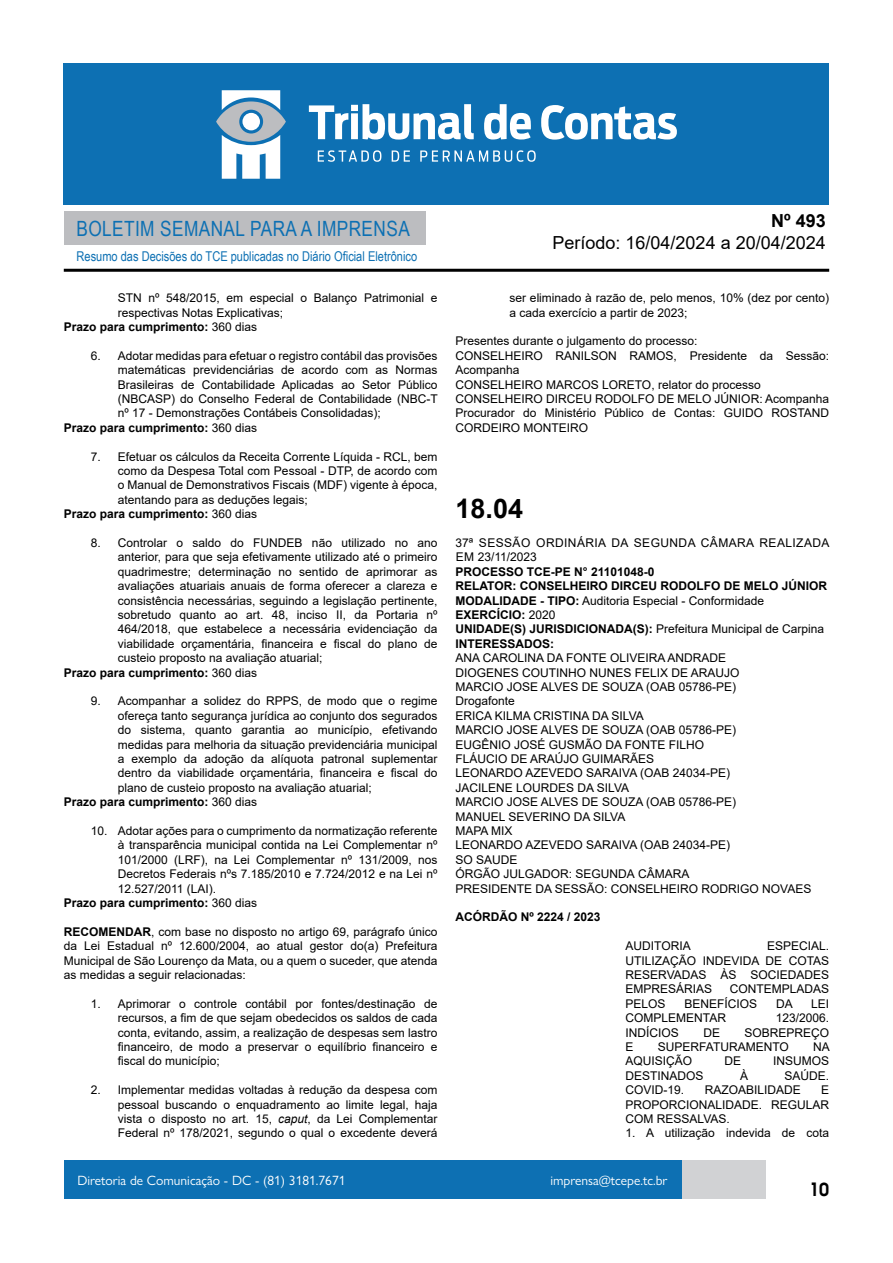
<style>
.page{position:relative;width:893px;height:1263px;background:#fff}
.page>*{position:absolute;margin:0;border:0;box-sizing:border-box;transform-origin:0 0}
.t1{font:700 27px "Arial";color:#000}
.t2{font:21px "Arial Narrow";letter-spacing:.02em;color:#0d70b3}
.t3{font:18px "Arial";color:#000}
.t4{font:700 18px "Arial";color:#000}
.t5{font:600 18px "Avant Garde";color:#000}
.t6{font:13.5px "Gill Sans Nova";color:#fff}
.t7{font:13.5px "Arial Narrow";color:#0d70b3}
.t8{font:12px/14.4px "Arial";color:#000;text-align:justify}
.t9{font:700 12px "Arial";color:#000}
.t10{font:12px/14.4px "Arial";letter-spacing:.035em;color:#000}
.s1{font-weight:400}
.s2{font-weight:700}
.s3{font-style:italic}
</style>
<div class="page">
<div style="left:148px;top:1160px;width:617px;height:39px;background:#d1d2d4"></div>
<div style="left:64px;top:211px;width:361px;height:33px;background:#bcbdc0"></div>
<hr style="left:64px;top:269px;width:765px;height:3px;background:#000">
<div style="left:64px;top:64px;width:765px;height:141px;background:#0d70b3"></div>
<svg style="left:309px;top:104px;width:165px;height:36px"></svg>
<svg style="left:484px;top:104px;width:47px;height:36px"></svg>
<svg style="left:541px;top:105px;width:136px;height:35px"></svg>
<svg style="left:318px;top:150px;width:63px;height:12px"></svg>
<svg style="left:392px;top:150px;width:18px;height:12px"></svg>
<svg style="left:420px;top:150px;width:116px;height:12px"></svg>
<svg style="left:216px;top:90px;width:70px;height:89px"></svg>
<div style="left:64px;top:1160px;width:617px;height:39px;background:#0d70b3"></div>
<h2 class="t2" style="left:77px;top:213px;width:335px">BOLETIM SEMANAL PARA A IMPRENSA</h2>
<p class="t7" style="left:77px;top:246px;width:342px">Resumo das Decisões do TCE publicadas no Diário Oficial Eletrônico</p>
<p class="t8" style="left:118px;top:291px;width:321px">STN nº 548/2015, em especial o Balanço Patrimonial e respectivas Notas Explicativas;</p>
<p class="t9" style="left:64px;top:318px;width:195px">Prazo para cumprimento: <span class="s1">360 dias</span></p>
<p class="t8" style="left:118px;top:348px;width:321px;text-indent:-27px">6. Adotar medidas para efetuar o registro contábil das provisões matemáticas previdenciárias de acordo com as Normas Brasileiras de Contabilidade Aplicadas ao Setor Público (NBCASP) do Conselho Federal de Contabilidade (NBC-T nº 17 - Demonstrações Contábeis Consolidadas);</p>
<p class="t9" style="left:64px;top:419px;width:195px">Prazo para cumprimento: <span class="s1">360 dias</span></p>
<p class="t8" style="left:118px;top:449px;width:321px;text-indent:-27px">7. Efetuar os cálculos da Receita Corrente Líquida - RCL, bem como da Despesa Total com Pessoal - DTP, de acordo com o Manual de Demonstrativos Fiscais (MDF) vigente à época, atentando para as deduções legais;</p>
<p class="t9" style="left:64px;top:505px;width:195px">Prazo para cumprimento: <span class="s1">360 dias</span></p>
<p class="t8" style="left:118px;top:535px;width:321px;text-indent:-27px">8. Controlar o saldo do FUNDEB não utilizado no ano anterior, para que seja efetivamente utilizado até o primeiro quadrimestre; determinação no sentido de aprimorar as avaliações atuariais anuais de forma oferecer a clareza e consistência necessárias, seguindo a legislação pertinente, sobretudo quanto ao art. 48, inciso II, da Portaria nº 464/2018, que estabelece a necessária evidenciação da viabilidade orçamentária, financeira e fiscal do plano de custeio proposto na avaliação atuarial;</p>
<p class="t9" style="left:64px;top:664px;width:195px">Prazo para cumprimento: <span class="s1">360 dias</span></p>
<p class="t8" style="left:118px;top:694px;width:321px;text-indent:-27px">9. Acompanhar a solidez do RPPS, de modo que o regime ofereça tanto segurança jurídica ao conjunto dos segurados do sistema, quanto garantia ao município, efetivando medidas para melhoria da situação previdenciária municipal a exemplo da adoção da alíquota patronal suplementar dentro da viabilidade orçamentária, financeira e fiscal do plano de custeio proposto na avaliação atuarial;</p>
<p class="t9" style="left:64px;top:793px;width:195px">Prazo para cumprimento: <span class="s1">360 dias</span></p>
<p class="t8" style="left:118px;top:823px;width:321px;text-indent:-27px">10. Adotar ações para o cumprimento da normatização referente à transparência municipal contida na Lei Complementar nº 101/2000 (LRF), na Lei Complementar nº 131/2009, nos Decretos Federais nºs 7.185/2010 e 7.724/2012 e na Lei nº 12.527/2011 (LAI).</p>
<p class="t9" style="left:64px;top:894px;width:195px">Prazo para cumprimento: <span class="s1">360 dias</span></p>
<p class="t8" style="left:64px;top:924px;width:375px"><span class="s2">RECOMENDAR</span>, com base no disposto no artigo 69, parágrafo único da Lei Estadual nº 12.600/2004, ao atual gestor do(a) Prefeitura Municipal de São Lourenço da Mata, ou a quem o suceder, que atenda as medidas a seguir relacionadas:</p>
<p class="t8" style="left:118px;top:996px;width:321px;text-indent:-27px">1. Aprimorar o controle contábil por fontes/destinação de recursos, a fim de que sejam obedecidos os saldos de cada conta, evitando, assim, a realização de despesas sem lastro financeiro, de modo a preservar o equilíbrio financeiro e fiscal do município;</p>
<p class="t8" style="left:118px;top:1083px;width:321px;text-indent:-27px">2. Implementar medidas voltadas à redução da despesa com pessoal buscando o enquadramento ao limite legal, haja vista o disposto no art. 15, <span class="s3">caput</span>, da Lei Complementar Federal nº 178/2021, segundo o qual o excedente deverá</p>
<h3 class="t4" style="left:771px;top:208px;width:56px">Nº 493</h3>
<h3 class="t3" style="left:552px;top:230px;width:275px">Período: 16/04/2024 a 20/04/2024</h3>
<p class="t8" style="left:509px;top:291px;width:321px">ser eliminado à razão de, pelo menos, 10% (dez por cento) a cada exercício a partir de 2023;</p>
<p class="t8" style="left:455px;top:334px;width:244px">Presentes durante o julgamento do processo:</p>
<p class="t8" style="left:455px;top:348px;width:375px">CONSELHEIRO RANILSON RAMOS, Presidente da Sessão:<br>Acompanha</p>
<p class="t8" style="left:455px;top:377px;width:307px">CONSELHEIRO MARCOS LORETO, relator do processo</p>
<p class="t8" style="left:455px;top:391px;width:375px">CONSELHEIRO DIRCEU RODOLFO DE MELO JÚNIOR: Acompanha</p>
<p class="t8" style="left:455px;top:406px;width:375px">Procurador do Ministério Público de Contas: GUIDO ROSTAND<br>CORDEIRO MONTEIRO</p>
<p class="t1" style="left:455px;top:490px;width:69px">18.04</p>
<p class="t10" style="left:455px;top:535px;width:376px">37ª SESSÃO ORDINÁRIA DA SEGUNDA CÂMARA REALIZADA<br>EM 23/11/2023</p>
<p class="t9" style="left:455px;top:563px;width:200px">PROCESSO TCE-PE N° 21101048-0</p>
<p class="t9" style="left:455px;top:577px;width:373px">RELATOR: CONSELHEIRO DIRCEU RODOLFO DE MELO JÚNIOR</p>
<p class="t8" style="left:455px;top:593px;width:310px"><span class="s2">MODALIDADE - TIPO:</span> Auditoria Especial - Conformidade</p>
<p class="t9" style="left:455px;top:606px;width:102px">EXERCÍCIO: <span class="s1">2020</span></p>
<p class="t9" style="left:455px;top:621px;width:370px">UNIDADE(S) JURISDICIONADA(S): <span class="s1">Prefeitura Municipal de Carpina</span></p>
<p class="t9" style="left:455px;top:635px;width:100px">INTERESSADOS:</p>
<p class="t8" style="left:455px;top:651px;width:272px">ANA CAROLINA DA FONTE OLIVEIRA ANDRADE</p>
<p class="t8" style="left:455px;top:665px;width:286px">DIOGENES COUTINHO NUNES FELIX DE ARAUJO</p>
<p class="t8" style="left:455px;top:679px;width:282px">MARCIO JOSE ALVES DE SOUZA (OAB 05786-PE)</p>
<p class="t8" style="left:455px;top:694px;width:61px">Drogafonte</p>
<p class="t8" style="left:455px;top:708px;width:190px">ERICA KILMA CRISTINA DA SILVA</p>
<p class="t8" style="left:455px;top:723px;width:282px">MARCIO JOSE ALVES DE SOUZA (OAB 05786-PE)</p>
<p class="t8" style="left:455px;top:737px;width:250px">EUGÊNIO JOSÉ GUSMÃO DA FONTE FILHO</p>
<p class="t8" style="left:455px;top:751px;width:200px">FLÁUCIO DE ARAÚJO GUIMARÃES</p>
<p class="t8" style="left:455px;top:766px;width:276px">LEONARDO AZEVEDO SARAIVA (OAB 24034-PE)</p>
<p class="t8" style="left:455px;top:780px;width:175px">JACILENE LOURDES DA SILVA</p>
<p class="t8" style="left:455px;top:795px;width:282px">MARCIO JOSE ALVES DE SOUZA (OAB 05786-PE)</p>
<p class="t8" style="left:455px;top:809px;width:171px">MANUEL SEVERINO DA SILVA</p>
<p class="t8" style="left:455px;top:823px;width:59px">MAPA MIX</p>
<p class="t8" style="left:455px;top:838px;width:276px">LEONARDO AZEVEDO SARAIVA (OAB 24034-PE)</p>
<p class="t8" style="left:455px;top:852px;width:64px">SO SAUDE</p>
<p class="t8" style="left:455px;top:867px;width:236px">ÓRGÃO JULGADOR: SEGUNDA CÂMARA</p>
<p class="t8" style="left:455px;top:881px;width:357px">PRESIDENTE DA SESSÃO: CONSELHEIRO RODRIGO NOVAES</p>
<p class="t9" style="left:455px;top:909px;width:147px">ACÓRDÃO Nº 2224 / 2023</p>
<p class="t8" style="left:626px;top:939px;width:67px">AUDITORIA</p>
<p class="t8" style="left:626px;top:939px;width:205px;text-indent:142px">ESPECIAL.<br>UTILIZAÇÃO INDEVIDA DE COTAS RESERVADAS ÀS SOCIEDADES EMPRESÁRIAS</p>
<p class="t8" style="left:730px;top:982px;width:101px">CONTEMPLADAS</p>
<p class="t8" style="left:626px;top:996px;width:42px">PELOS</p>
<p class="t8" style="left:685px;top:996px;width:74px">BENEFÍCIOS</p>
<p class="t8" style="left:776px;top:996px;width:18px">DA</p>
<p class="t8" style="left:811px;top:996px;width:20px">LEI</p>
<p class="t8" style="left:626px;top:1011px;width:102px">COMPLEMENTAR</p>
<p class="t8" style="left:776px;top:1011px;width:55px">123/2006.</p>
<p class="t8" style="left:626px;top:1025px;width:55px">INDÍCIOS</p>
<p class="t8" style="left:703px;top:1025px;width:18px">DE</p>
<p class="t8" style="left:744px;top:1025px;width:86px">SOBREPREÇO</p>
<p class="t8" style="left:626px;top:1039px;width:10px">E</p>
<p class="t8" style="left:658px;top:1039px;width:132px">SUPERFATURAMENTO</p>
<p class="t8" style="left:813px;top:1039px;width:18px">NA</p>
<p class="t8" style="left:626px;top:1054px;width:68px">AQUISIÇÃO</p>
<p class="t8" style="left:724px;top:1054px;width:18px">DE</p>
<p class="t8" style="left:773px;top:1054px;width:58px">INSUMOS</p>
<p class="t8" style="left:626px;top:1068px;width:80px">DESTINADOS</p>
<p class="t8" style="left:740px;top:1068px;width:10px">À</p>
<p class="t8" style="left:784px;top:1068px;width:46px">SAÚDE.</p>
<p class="t8" style="left:626px;top:1083px;width:60px">COVID-19.</p>
<p class="t8" style="left:705px;top:1083px;width:98px">RAZOABILIDADE</p>
<p class="t8" style="left:626px;top:1083px;width:205px;text-indent:196px">E PROPORCIONALIDADE. REGULAR COM RESSALVAS.</p>
<p class="t8" style="left:626px;top:1126px;width:205px">1. A utilização indevida de cota</p>
<p class="t6" style="left:77px;top:1172px;width:270px">Diretoria de Comunicação - DC - (81) 3181.7671</p>
<p class="t6" style="left:550px;top:1172px;width:119px">imprensa@tcepe.tc.br</p>
<h3 class="t5" style="left:809px;top:1177px;width:22px">10</h3>
</div>
